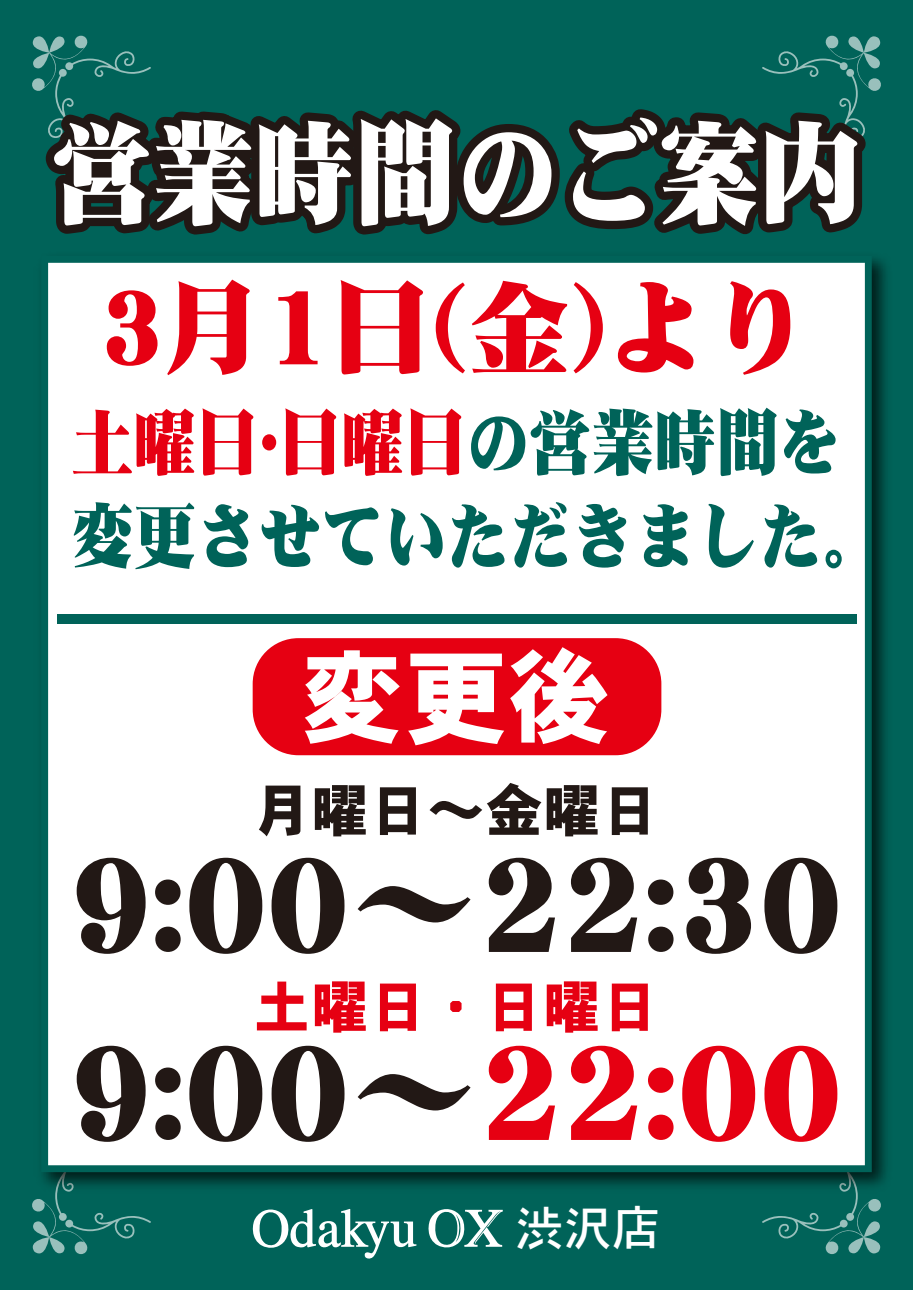
<style>
.page{position:relative;width:913px;height:1290px;background:#fff}
.page>*{position:absolute;margin:0;border:0;box-sizing:border-box;transform-origin:0 0}
.t1{font:128.94px "DF Mincho SU WINP RKSJ H";letter-spacing:.02em;color:#221815}
.t2{font:113.62px "DF Mincho SU WINP RKSJ H";color:#fff;scale:.89 1}
.t3{font:101.25px "DFHS Gothic W9 WINP RKSJ H";color:#fff}
.t4{font:101.19px "DF Mincho SU WINP RKSJ H";letter-spacing:.02em;color:#e60012}
.t5{font:72.12px/93.3px "DF Mincho SU WINP RKSJ H";color:#006359;scale:.87 1}
.t6{font:56.81px "DFHS Gothic W9 WINP RKSJ H";letter-spacing:.02em;color:#e60012}
.t7{font:56.81px "DFHS Gothic W9 WINP RKSJ H";letter-spacing:.02em;color:#221815}
.t8{font:47.94px "DFHS Gothic W5 WINP RKSJ H";color:#fff}
.s1{color:#e60012}
</style>
<div class="page">
<div style="left:0;top:0;width:912px;height:1290px;background:#006359"></div>
<svg style="left:32px;top:1197px;width:119px;height:57px"></svg>
<svg style="left:762px;top:1197px;width:118px;height:57px"></svg>
<svg style="left:32px;top:36px;width:848px;height:199px"></svg>
<img style="left:43px;top:258px;width:843px;height:939px">
<div style="left:43px;top:258px;width:828px;height:914px;background:#fff"></div>
<svg style="left:252px;top:1209px;width:164px;height:50px"></svg>
<svg style="left:428px;top:1209px;width:74px;height:39px"></svg>
<div style="left:57px;top:614px;width:799px;height:9px;background:#006359"></div>
<div style="left:253px;top:638px;width:408px;height:117px;background:#e60012;border-radius:46px"></div>
<h2 class="t2" style="left:52px;top:116px;width:911px">営業時間のご案内</h2>
<h3 class="t4" style="left:100px;top:277px;width:712px">3月1日(金)より</h3>
<p class="t5" style="left:71px;top:396px;width:887px"><span class="s1">土曜日･日曜日</span>の営業時間を変更させていただきました｡</p>
<h3 class="t3" style="left:302px;top:646px;width:309px">変更後</h3>
<p class="t7" style="left:253px;top:782px;width:406px">月曜日～金曜日</p>
<h1 class="t1" style="left:70px;top:841px;width:770px">9:00～22:30</h1>
<p class="t6" style="left:253px;top:978px;width:406px">土曜日・日曜日</p>
<h1 class="t1" style="left:70px;top:1029px;width:770px">9:00～<span class="s1">22:00</span></h1>
<p class="t8" style="left:516px;top:1204px;width:145px">渋沢店</p>
</div>
